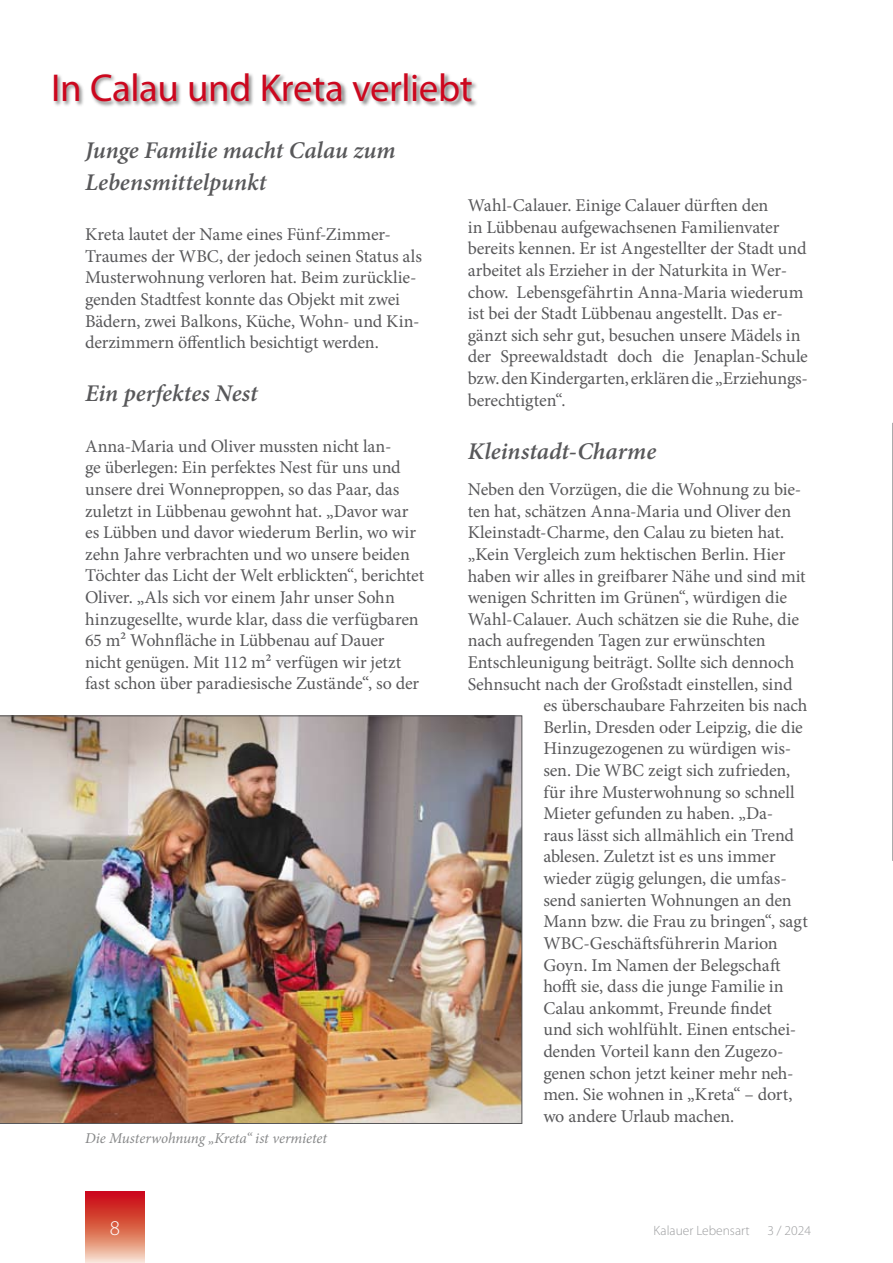
<style>
.page{position:relative;width:893px;height:1263px;background:#fff}
.page>*{position:absolute;margin:0;border:0;box-sizing:border-box;transform-origin:0 0}
.t1{font:39px "Myriad Pro";letter-spacing:-.01em;color:#cc071e}
.t2{font:italic 600 24px/31.5px "Minion Pro";color:#58585a}
.t3{font:18px/21.6px "Minion Pro";letter-spacing:-.01em;color:#58585a}
.t4{font:italic 15px "Minion Pro";letter-spacing:-.01em;color:#878889}
.t5{font:300 13.5px "Myriad Pro";color:#9c9d9f}
</style>
<div class="page">
<svg style="left:85px;top:1191px;width:60px;height:72px;background:#dc6859"></svg>
<div style="left:52px;top:72px;width:426px;height:37px;background:#000;opacity:.5"></div>
<svg style="left:892px;top:423px;width:1px;height:437px"></svg>
<img style="left:0;top:716px;width:522px;height:408px">
<svg style="left:111px;top:1221px;width:8px;height:14px"></svg>
<h1 class="t1" style="left:51px;top:64px;width:423px">In Calau und Kreta verliebt</h1>
<h2 class="t2" style="left:85px;top:135px;width:312px">Junge Familie macht Calau zum<br>Lebensmittelpunkt</h2>
<p class="t3" style="left:85px;top:224px;width:338px">Kreta lautet der Name eines Fünf-Zimmer-Traumes der WBC, der jedoch seinen Status als Musterwohnung verloren hat. Beim zurücklie&shy;genden Stadtfest konnte das Objekt mit zwei Bädern, zwei Balkons, Küche, Wohn- und Kin&shy;derzimmern öffentlich besichtigt werden.</p>
<h2 class="t2" style="left:85px;top:378px;width:174px">Ein perfektes Nest</h2>
<p class="t3" style="left:85px;top:435px;width:341px">Anna-Maria und Oliver mussten nicht lan-<br>ge überlegen: Ein perfektes Nest für uns und unsere drei Wonneproppen, so das Paar, das zuletzt in Lübbenau gewohnt hat. „Davor war es Lübben und davor wiederum Berlin, wo wir zehn Jahre verbrachten und wo unsere beiden Töchter das Licht der Welt erblickten“, berichtet Oliver. „Als sich vor einem Jahr unser Sohn hinzugesellte, wurde klar, dass die verfügbaren 65 m² Wohnfläche in Lübbenau auf Dauer nicht genügen. Mit 112 m² verfügen wir jetzt fast schon über paradiesische Zustände“, so der</p>
<p class="t4" style="left:85px;top:1128px;width:244px">Die Musterwohnung „Kreta“ ist vermietet</p>
<p class="t3" style="left:468px;top:195px;width:342px">Wahl-Calauer. Einige Calauer dürften den<br>in Lübbenau aufgewachsenen Familienvater bereits kennen. Er ist Angestellter der Stadt und arbeitet als Erzieher in der Naturkita in Wer&shy;chow. Lebensgefährtin Anna-Maria wiederum ist bei der Stadt Lübbenau angestellt. Das er&shy;gänzt sich sehr gut, besuchen unsere Mädels in der Spreewaldstadt doch die Jenaplan-Schule bzw. den Kindergarten, erklären die „Erziehungs&shy;berechtigten“.</p>
<h2 class="t2" style="left:468px;top:435px;width:190px">Kleinstadt-Charme</h2>
<p class="t3" style="left:468px;top:479px;width:335px">Neben den Vorzügen, die die Wohnung zu bie-</p>
<p class="t3" style="left:468px;top:500px;width:325px">ten hat, schätzen Anna-Maria und Oliver den</p>
<p class="t3" style="left:468px;top:522px;width:318px">Kleinstadt-Charme, den Calau zu bieten hat.</p>
<p class="t3" style="left:468px;top:544px;width:319px">„Kein Vergleich zum hektischen Berlin. Hier</p>
<p class="t3" style="left:468px;top:565px;width:340px">haben wir alles in greifbarer Nähe und sind mit</p>
<p class="t3" style="left:468px;top:587px;width:321px">wenigen Schritten im Grünen“, würdigen die</p>
<p class="t3" style="left:468px;top:608px;width:333px">Wahl-Calauer. Auch schätzen sie die Ruhe, die</p>
<p class="t3" style="left:468px;top:630px;width:299px">nach aufregenden Tagen zur erwünschten</p>
<p class="t3" style="left:468px;top:652px;width:328px">Entschleunigung beiträgt. Sollte sich dennoch</p>
<p class="t3" style="left:468px;top:673px;width:326px">Sehnsucht nach der Großstadt einstellen, sind</p>
<p class="t3" style="left:543px;top:695px;width:266px">es überschaubare Fahrzeiten bis nach</p>
<p class="t3" style="left:543px;top:716px;width:261px">Berlin, Dresden oder Leipzig, die die</p>
<p class="t3" style="left:543px;top:738px;width:250px">Hinzugezogenen zu würdigen wis-</p>
<p class="t3" style="left:543px;top:760px;width:248px">sen. Die WBC zeigt sich zufrieden,</p>
<p class="t3" style="left:543px;top:781px;width:253px">für ihre Musterwohnung so schnell</p>
<p class="t3" style="left:543px;top:803px;width:231px">Mieter gefunden zu haben. „Da-</p>
<p class="t3" style="left:543px;top:824px;width:252px">raus lässt sich allmählich ein Trend</p>
<p class="t3" style="left:543px;top:846px;width:234px">ablesen. Zuletzt ist es uns immer</p>
<p class="t3" style="left:543px;top:868px;width:245px">wieder zügig gelungen, die umfas-</p>
<p class="t3" style="left:543px;top:889px;width:250px">send sanierten Wohnungen an den</p>
<p class="t3" style="left:543px;top:911px;width:266px">Mann bzw. die Frau zu bringen“, sagt</p>
<p class="t3" style="left:543px;top:932px;width:236px">WBC-Geschäftsführerin Marion</p>
<p class="t3" style="left:543px;top:954px;width:239px">Goyn. Im Namen der Belegschaft</p>
<p class="t3" style="left:543px;top:976px;width:242px">hofft sie, dass die junge Familie in</p>
<p class="t3" style="left:543px;top:997px;width:230px">Calau ankommt, Freunde findet</p>
<p class="t3" style="left:543px;top:1019px;width:254px">und sich wohlfühlt. Einen entschei-</p>
<p class="t3" style="left:543px;top:1040px;width:242px">denden Vorteil kann den Zugezo-</p>
<p class="t3" style="left:543px;top:1062px;width:252px">genen schon jetzt keiner mehr neh-</p>
<p class="t3" style="left:543px;top:1084px;width:251px">men. Sie wohnen in „Kreta“ – dort,</p>
<p class="t3" style="left:543px;top:1105px;width:192px">wo andere Urlaub machen.</p>
<p class="t5" style="left:653px;top:1222px;width:98px">Kalauer Lebensart</p>
<p class="t5" style="left:767px;top:1222px;width:45px">3 / 2024</p>
</div>
